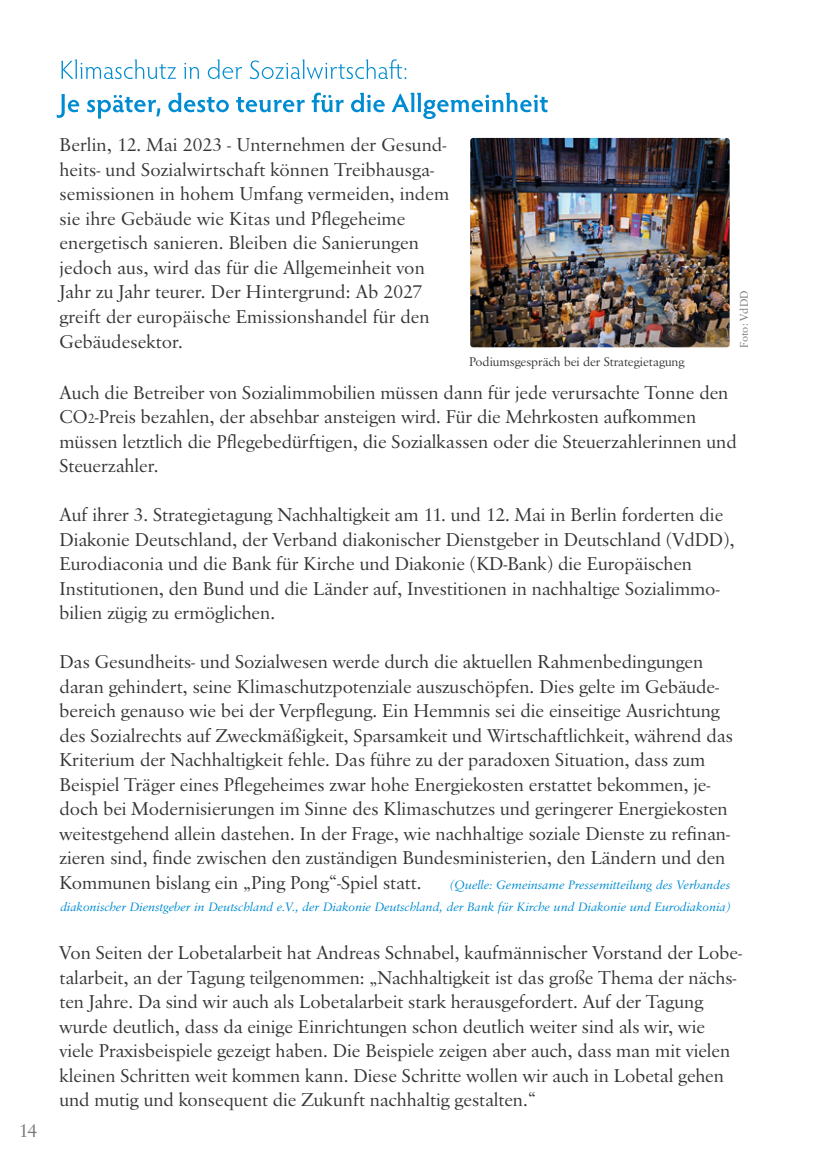
<style>
.page{position:relative;width:819px;height:1166px;background:#fff}
.page>*{position:absolute;margin:0;border:0;box-sizing:border-box;transform-origin:0 0}
.t1{font:19.25px/24.5px "Savoy";letter-spacing:.005em;color:#363536}
.t2{font:19.25px "Savoy";color:#76787b}
.t3{font:13.12px "Savoy";color:#363536}
.t4{font:italic 12.6px "Savoy";letter-spacing:.005em;color:#008cd2}
.t5{font:11.38px "Savoy";letter-spacing:-.005em;color:#76787b}
.s1{font-size:14px}
</style>
<div class="page">
<svg style="left:57px;top:93px;width:490px;height:26px"></svg>
<svg style="left:61px;top:59px;width:345px;height:20px"></svg>
<img style="left:470px;top:138px;width:259px;height:209px">
<p class="t2" style="left:19px;top:1119px;width:20px">14</p>
<p class="t1" style="left:60px;top:133px;width:391px">Berlin, 12. Mai 2023 - Unternehmen der Gesund&shy;heits- und Sozialwirtschaft können Treibhausga&shy;semissionen in hohem Umfang vermeiden, indem sie ihre Gebäude wie Kitas und Pflegeheime energetisch sanieren. Bleiben die Sanierungen jedoch aus, wird das für die Allgemeinheit von Jahr zu Jahr teurer. Der Hintergrund: Ab 2027 greift der europäische Emissionshandel für den Gebäudesektor.</p>
<p class="t5" style="left:737px;top:348px;width:59px;rotate:-90deg">Foto: VdDD</p>
<p class="t3" style="left:469px;top:354px;width:217px">Podiumsgespräch bei der Strategietagung</p>
<p class="t1" style="left:60px;top:380px;width:678px">Auch die Betreiber von Sozialimmobilien müssen dann für jede verursachte Tonne den CO<span class="s1">2</span>-Preis bezahlen, der absehbar ansteigen wird. Für die Mehrkosten aufkommen müssen letztlich die Pflegebedürftigen, die Sozialkassen oder die Steuerzahlerinnen und Steuerzahler.</p>
<p class="t1" style="left:60px;top:503px;width:676px">Auf ihrer 3. Strategietagung Nachhaltigkeit am 11. und 12. Mai in Berlin forderten die<br>Diakonie Deutschland, der Verband diakonischer Dienstgeber in Deutschland (VdDD),<br>Eurodiaconia und die Bank für Kirche und Diakonie (KD-Bank) die Europäischen</p>
<p class="t1" style="left:60px;top:576px;width:661px">Institutionen, den Bund und die Länder auf, Investitionen in nachhaltige Sozialimmo-</p>
<p class="t1" style="left:60px;top:601px;width:217px">bilien zügig zu ermöglichen.</p>
<p class="t1" style="left:60px;top:650px;width:675px">Das Gesundheits- und Sozialwesen werde durch die aktuellen Rahmenbedingungen daran gehindert, seine Klimaschutzpotenziale auszuschöpfen. Dies gelte im Gebäude&shy;bereich genauso wie bei der Verpflegung. Ein Hemmnis sei die einseitige Ausrichtung des Sozialrechts auf Zweckmäßigkeit, Sparsamkeit und Wirtschaftlichkeit, während das Kriterium der Nachhaltigkeit fehle. Das führe zu der paradoxen Situation, dass zum Beispiel Träger eines Pflegeheimes zwar hohe Energiekosten erstattet bekommen, je&shy;doch bei Modernisierungen im Sinne des Klimaschutzes und geringerer Energiekosten weitestgehend allein dastehen. In der Frage, wie nachhaltige soziale Dienste zu refinan&shy;zieren sind, finde zwischen den zuständigen Bundesministerien, den Ländern und den Kommunen bislang ein „Ping Pong“-Spiel statt.</p>
<p class="t4" style="left:450px;top:877px;width:281px">(Quelle: Gemeinsame Pressemitteilung des Verbandes</p>
<p class="t4" style="left:61px;top:899px;width:671px">diakonischer Dienstgeber in Deutschland e.V., der Diakonie Deutschland, der Bank für Kirche und Diakonie und Eurodiakonia)</p>
<p class="t1" style="left:60px;top:941px;width:684px">Von Seiten der Lobetalarbeit hat Andreas Schnabel, kaufmännischer Vorstand der Lobe&shy;talarbeit, an der Tagung teilgenommen: „Nachhaltigkeit ist das große Thema der nächs&shy;ten Jahre. Da sind wir auch als Lobetalarbeit stark herausgefordert. Auf der Tagung wurde deutlich, dass da einige Einrichtungen schon deutlich weiter sind als wir, wie viele Praxisbeispiele gezeigt haben. Die Beispiele zeigen aber auch, dass man mit vielen kleinen Schritten weit kommen kann. Diese Schritte wollen wir auch in Lobetal gehen und mutig und konsequent die Zukunft nachhaltig gestalten.“</p>
</div>
